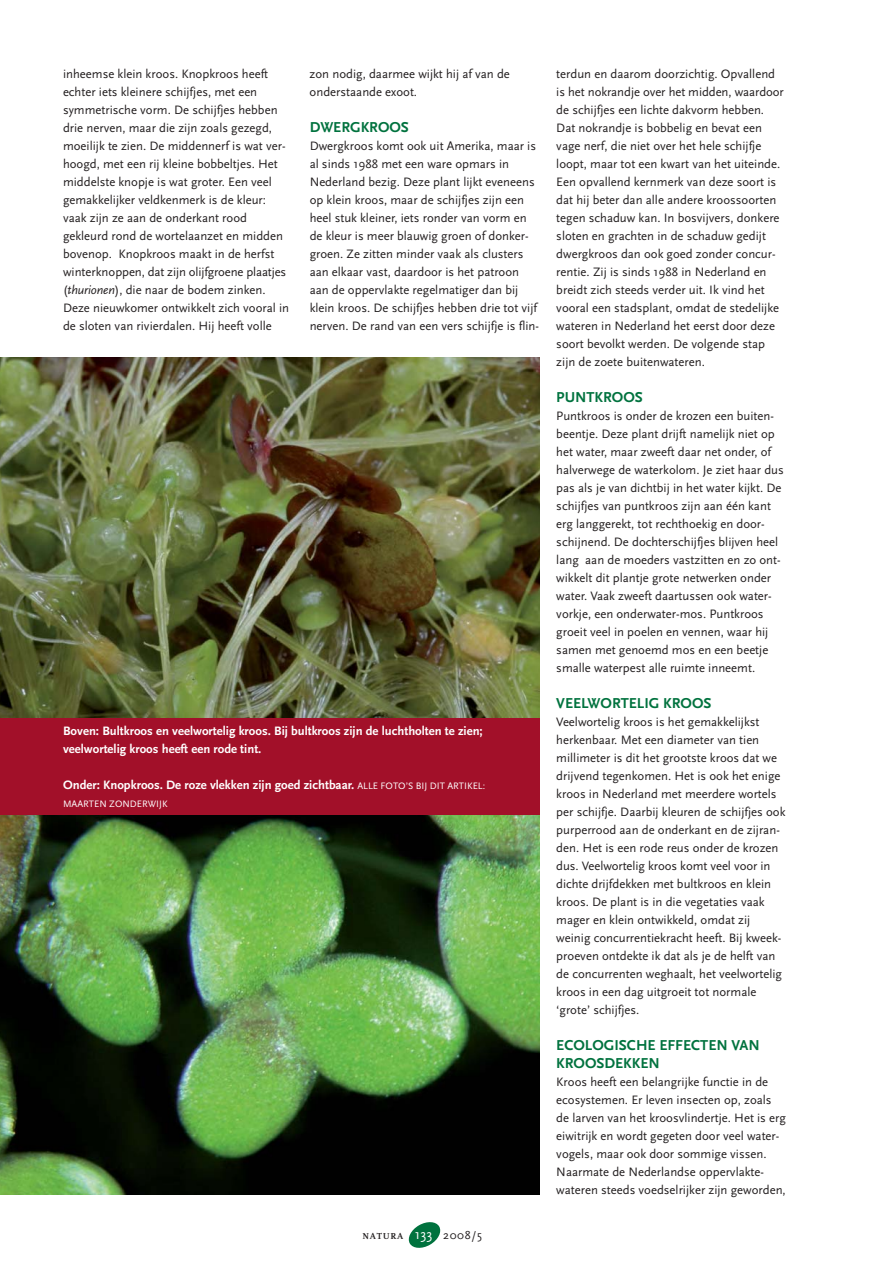
<style>
.page{position:relative;width:893px;height:1263px;background:#fff}
.page>*{position:absolute;margin:0;border:0;box-sizing:border-box;transform-origin:0 0}
.t1{font:700 15px/18px "Scala Sans";color:#00723e}
.t2{font:12.75px/18px "Scala Sans";color:#231f20}
.t3{font:700 12.75px/18px "Scala Sans";color:#fff}
.t4{font:9.75px "Scala Sans";color:#fff}
.t5{font:700 9px "FF Scala";letter-spacing:.08em;color:#231f20}
.s1{font-style:italic}
.s2{font-weight:400;font-size:9.75px}
.s3{font-family:"Scala Sans";font-weight:400;font-size:14.25px;color:#fff}
.s4{font-family:"Scala Sans";font-weight:400;font-size:12px}
</style>
<div class="page">
<svg style="left:408px;top:1222px;width:33px;height:26px"></svg>
<div style="left:0;top:718px;width:539px;height:98px;background:#a21029"></div>
<img style="left:0;top:358px;width:539px;height:360px">
<img style="left:0;top:816px;width:539px;height:378px">
<p class="t2" style="left:63px;top:66px;width:228px">inheemse klein kroos. Knopkroos heeft echter iets kleinere schijfjes, met een symmetrische vorm. De schijfjes hebben drie nerven, maar die zijn zoals gezegd, moeilijk te zien. De middennerf is wat ver&shy;hoogd, met een rij kleine bobbeltjes. Het middelste knopje is wat groter. Een veel gemakkelijker veldkenmerk is de kleur: vaak zijn ze aan de onderkant rood gekleurd rond de wortelaanzet en midden bovenop. Knopkroos maakt in de herfst winterknoppen, dat zijn olijfgroene plaatjes (<span class="s1">thurionen</span>), die naar de bodem zinken.<br>Deze nieuwkomer ontwikkelt zich vooral in de sloten van rivierdalen. Hij heeft volle</p>
<p class="t2" style="left:310px;top:66px;width:202px">zon nodig, daarmee wijkt hij af van de onderstaande exoot.</p>
<p class="t1" style="left:310px;top:119px;width:101px">DWERGKROOS</p>
<p class="t2" style="left:310px;top:138px;width:231px">Dwergkroos komt ook uit Amerika, maar is al sinds 1988 met een ware opmars in Nederland bezig. Deze plant lijkt eveneens op klein kroos, maar de schijfjes zijn een heel stuk kleiner, iets ronder van vorm en de kleur is meer blauwig groen of donker&shy;groen. Ze zitten minder vaak als clusters aan elkaar vast, daardoor is het patroon aan de oppervlakte regelmatiger dan bij klein kroos. De schijfjes hebben drie tot vijf nerven. De rand van een vers schijfje is flin-</p>
<p class="t3" style="left:63px;top:723px;width:421px">Boven: Bultkroos en veelwortelig kroos. Bij bultkroos zijn de luchtholten te zien; veelwortelig kroos heeft een rode tint.</p>
<p class="t3" style="left:63px;top:777px;width:424px">Onder: Knopkroos. De roze vlekken zijn goed zichtbaar. <span class="s2">ALLE FOTO’S BIJ DIT ARTIKEL:</span></p>
<p class="t4" style="left:63px;top:799px;width:106px">MAARTEN ZONDERWIJK</p>
<p class="t5" style="left:363px;top:1233px;width:121px">NATURA <span class="s3">133</span> <span class="s4">2008/5</span></p>
<p class="t2" style="left:556px;top:66px;width:229px">terdun en daarom doorzichtig. Opvallend is het nokrandje over het midden, waardoor de schijfjes een lichte dakvorm hebben.<br>Dat nokrandje is bobbelig en bevat een vage nerf, die niet over het hele schijfje loopt, maar tot een kwart van het uiteinde.<br>Een opvallend kernmerk van deze soort is dat hij beter dan alle andere kroossoorten tegen schaduw kan. In bosvijvers, donkere sloten en grachten in de schaduw gedijt dwergkroos dan ook goed zonder concur&shy;rentie. Zij is sinds 1988 in Nederland en breidt zich steeds verder uit. Ik vind het vooral een stadsplant, omdat de stedelijke wateren in Nederland het eerst door deze soort bevolkt werden. De volgende stap zijn de zoete buitenwateren.</p>
<p class="t1" style="left:556px;top:389px;width:88px">PUNTKROOS</p>
<p class="t2" style="left:556px;top:408px;width:229px">Puntkroos is onder de krozen een buiten&shy;beentje. Deze plant drijft namelijk niet op het water, maar zweeft daar net onder, of halverwege de waterkolom. Je ziet haar dus pas als je van dichtbij in het water kijkt. De schijfjes van puntkroos zijn aan één kant erg langgerekt, tot rechthoekig en door&shy;schijnend. De dochterschijfjes blijven heel lang aan de moeders vastzitten en zo ont&shy;wikkelt dit plantje grote netwerken onder water. Vaak zweeft daartussen ook water&shy;vorkje, een onderwater-mos. Puntkroos groeit veel in poelen en vennen, waar hij samen met genoemd mos en een beetje smalle waterpest alle ruimte inneemt.</p>
<p class="t1" style="left:556px;top:695px;width:157px">VEELWORTELIG KROOS</p>
<p class="t2" style="left:556px;top:714px;width:231px">Veelwortelig kroos is het gemakkelijkst herkenbaar. Met een diameter van tien millimeter is dit het grootste kroos dat we drijvend tegenkomen. Het is ook het enige kroos in Nederland met meerdere wortels per schijfje. Daarbij kleuren de schijfjes ook purperrood aan de onderkant en de zijran&shy;den. Het is een rode reus onder de krozen dus. Veelwortelig kroos komt veel voor in dichte drijfdekken met bultkroos en klein kroos. De plant is in die vegetaties vaak mager en klein ontwikkeld, omdat zij weinig concurrentiekracht heeft. Bij kweek&shy;proeven ontdekte ik dat als je de helft van de concurrenten weghaalt, het veelwortelig kroos in een dag uitgroeit tot normale ‘grote’ schijfjes.</p>
<p class="t1" style="left:556px;top:1037px;width:205px">ECOLOGISCHE EFFECTEN VAN<br>KROOSDEKKEN</p>
<p class="t2" style="left:556px;top:1074px;width:231px">Kroos heeft een belangrijke functie in de ecosystemen. Er leven insecten op, zoals de larven van het kroosvlindertje. Het is erg eiwitrijk en wordt gegeten door veel water&shy;vogels, maar ook door sommige vissen.<br>Naarmate de Nederlandse oppervlakte&shy;wateren steeds voedselrijker zijn geworden,</p>
</div>
